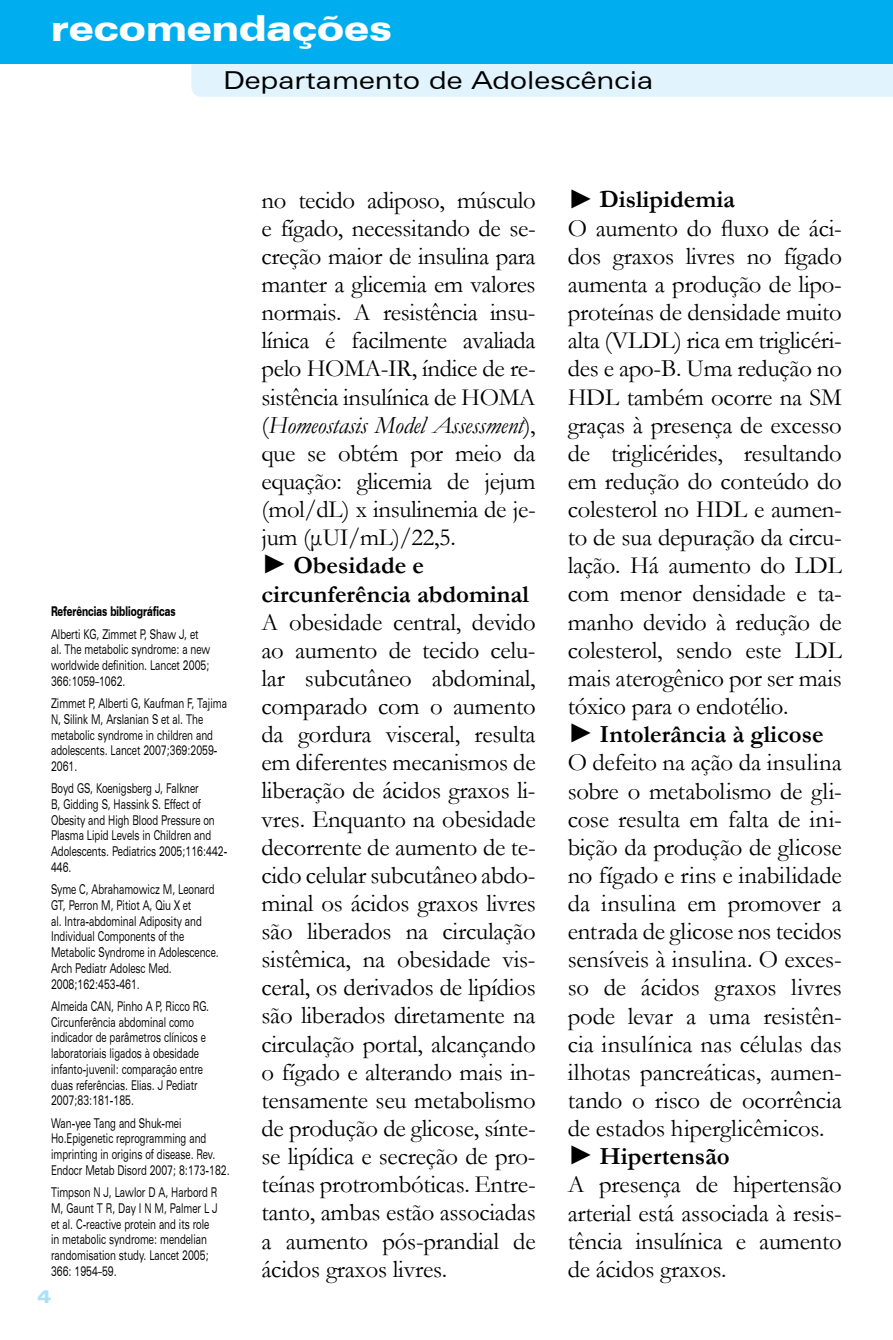
<style>
.page{position:relative;width:893px;height:1340px;background:#fff}
.page>*{position:absolute;margin:0;border:0;box-sizing:border-box;transform-origin:0 0}
.t1{font:900 expanded 36px "Zurich BT";color:#fff}
.t2{font:24.75px/28.1px "Garamond";letter-spacing:-.01em;color:#000}
.t3{font:expanded 24.75px "Zurich BT";color:#000}
.t4{font:900 expanded 18px "Zurich BT";color:#aae1fa}
.t5{font:expanded 13.5px/15.8px "Zurich BT";color:#000;scale:.6 1}
.t6{font:900 expanded 13.5px "Zurich BT";color:#000;scale:.6 1}
.s1{font-style:italic}
.s2{font-family:"Times New Roman";font-size:27px}
.s3{font-weight:700}
</style>
<div class="page">
<div style="left:191px;top:64px;width:702px;height:33px;background:#e1f4fd"></div>
<div style="left:0;top:0;width:893px;height:64px;background:#00aeef"></div>
<h1 class="t1" style="left:51px;top:7px;width:342px">recomendações</h1>
<p class="t3" style="left:223px;top:66px;width:432px">Departamento de Adolescência</p>
<p class="t6" style="left:51px;top:603px;width:209px">Referências bibliográficas</p>
<p class="t5" style="left:51px;top:626px;width:267px">Alberti KG, Zimmet P, Shaw J, et al. The metabolic syndrome: a new worldwide definition. Lancet 2005;<br>366:1059–1062.</p>
<p class="t5" style="left:51px;top:695px;width:295px">Zimmet P, Alberti G, Kaufman F, Tajima<br>N, Silink M, Arslanian S et al. The metabolic syndrome in children and adolescents. Lancet 2007;369:2059-<br>2061.</p>
<p class="t5" style="left:51px;top:780px;width:295px">Boyd GS, Koenigsberg J, Falkner<br>B, Gidding S, Hassink S. Effect of<br>Obesity and High Blood Pressure on<br>Plasma Lipid Levels in Children and<br>Adolescents. Pediatrics 2005;116:442-<br>446.</p>
<p class="t5" style="left:51px;top:881px;width:281px">Syme C, Abrahamowicz M, Leonard<br>GT, Perron M, Pitiot A, Qiu X et<br>al. Intra-abdominal Adiposity and<br>Individual Components of the<br>Metabolic Syndrome in Adolescence.<br>Arch Pediatr Adolesc Med.<br>2008;162:453-461.</p>
<p class="t5" style="left:51px;top:998px;width:265px">Almeida CAN, Pinho A P, Ricco RG.<br>Circunferência abdominal como indicador de parâmetros clínicos e laboratoriais ligados à obesidade infanto-juvenil: comparação entre duas referências. Elias. J Pediatr<br>2007;83:181-185.</p>
<p class="t5" style="left:51px;top:1114px;width:299px">Wan-yee Tang and Shuk-mei Ho.Epigenetic reprogramming and imprinting in origins of disease. Rev.<br>Endocr Metab Disord 2007; 8:173-182.</p>
<p class="t5" style="left:51px;top:1184px;width:279px">Timpson N J, Lawlor D A, Harbord R<br>M, Gaunt T R, Day I N M, Palmer L J et al. C-reactive protein and its role in metabolic syndrome: mendelian randomisation study. Lancet 2005;<br>366: 1954–59.</p>
<p class="t4" style="left:37px;top:1285px;width:15px">4</p>
<p class="t2" style="left:261px;top:185px;width:276px">no tecido adiposo, músculo e fígado, necessitando de se&shy;creção maior de insulina para manter a glicemia em valores normais. A resistência insu&shy;línica é facilmente avaliada pelo HOMA-IR, índice de re&shy;sistência insulínica de HOMA (<span class="s1">Homeostasis Model Assessment</span>), que se obtém por meio da equação: glicemia de jejum (mol/dL) x insulinemia de je&shy;jum (μUI/mL)/22,5.<br><span class="s2">►</span> <span class="s3">Obesidade e circunferência abdominal</span></p>
<p class="t2" style="left:261px;top:607px;width:276px;text-align:justify">A obesidade central, devido ao aumento de tecido celu&shy;lar subcutâneo abdominal, comparado com o aumento da gordura visceral, resulta em diferentes mecanismos de liberação de ácidos graxos li&shy;vres. Enquanto na obesidade decorrente de aumento de te&shy;cido celular subcutâneo abdo&shy;minal os ácidos graxos livres são liberados na circulação sistêmica, na obesidade vis&shy;ceral, os derivados de lipídios são liberados diretamente na circulação portal, alcançando o fígado e alterando mais in&shy;tensamente seu metabolismo de produção de glicose, sínte&shy;se lipídica e secreção de pro&shy;teínas protrombóticas. Entre&shy;tanto, ambas estão associadas a aumento pós-prandial de ácidos graxos livres.</p>
<p class="t2" style="left:568px;top:185px;width:276px"><span class="s2">►</span> <span class="s3">Dislipidemia<br></span>O aumento do fluxo de áci&shy;dos graxos livres no fígado aumenta a produção de lipo&shy;proteínas de densidade muito alta (VLDL) rica em triglicéri&shy;des e apo-B. Uma redução no<br>HDL também ocorre na SM graças à presença de excesso de triglicérides, resultando em redução do conteúdo do colesterol no HDL e aumen&shy;to de sua depuração da circu&shy;lação. Há aumento do LDL com menor densidade e ta&shy;manho devido à redução de colesterol, sendo este LDL mais aterogênico por ser mais tóxico para o endotélio.<br><span class="s2">►</span> <span class="s3">Intolerância à glicose<br></span>O defeito na ação da insulina sobre o metabolismo de gli&shy;cose resulta em falta de ini&shy;bição da produção de glicose no fígado e rins e inabilidade da insulina em promover a entrada de glicose nos tecidos sensíveis à insulina. O exces&shy;so de ácidos graxos livres pode levar a uma resistên&shy;cia insulínica nas células das ilhotas pancreáticas, aumen&shy;tando o risco de ocorrência de estados hiperglicêmicos. <span class="s2">►</span> <span class="s3">Hipertensão<br></span>A presença de hipertensão arterial está associada à resis&shy;tência insulínica e aumento de ácidos graxos.</p>
</div>
